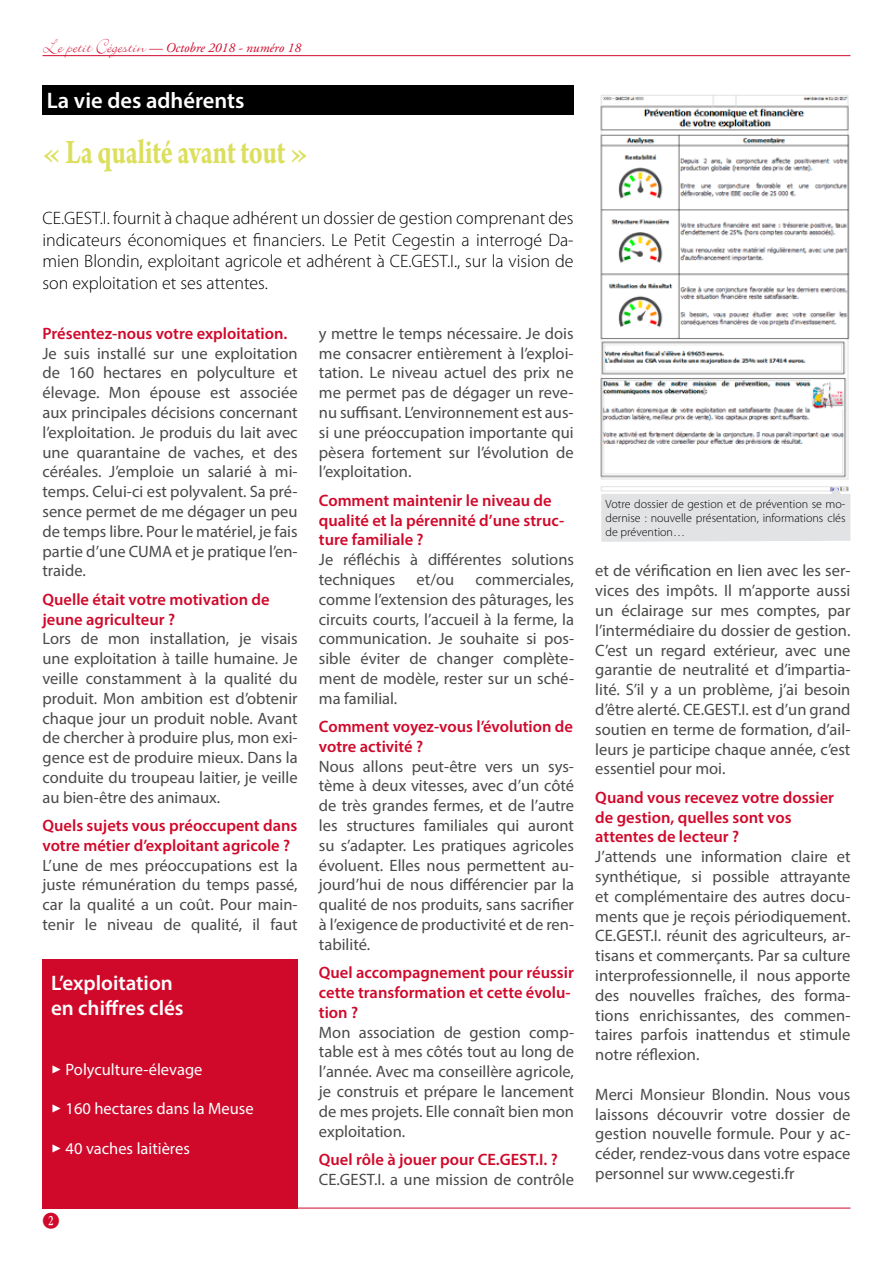
<style>
.page{position:relative;width:893px;height:1263px;background:#fff}
.page>*{position:absolute;margin:0;border:0;box-sizing:border-box;transform-origin:0 0}
.t1{font:700 36.45px "Arno Pro";color:#dbdf5b;scale:.74 1}
.t2{font:600 22.5px "Myriad Pro";color:#fff}
.t3{font:600 21px/25.2px "Myriad Pro";color:#fff}
.t4{font:300 18px/21.6px "Myriad Pro";color:#000;text-align:justify}
.t5{font:16.5px/19.8px "Myriad Pro";color:#4a4a49;text-align:justify}
.t6{font:600 16.5px/19.8px "Myriad Pro";color:#d0092b}
.t7{font:16.5px "Myriad Pro";color:#fff}
.t8{font:15px "Numberpile";color:#d0092b}
.t9{font:italic 13.5px "Adobe Garamond Pro";color:#d0092b}
.t10{font:300 12px/14.4px "Myriad Pro";color:#000;text-align:justify}
.s1{font-family:"Bickley Script Let Plain";font-style:normal;font-size:21px}
</style>
<div class="page">
<img style="left:600px;top:95px;width:250px;height:395px">
<svg style="left:601px;top:486px;width:249px;height:56px;background:#e5e5e6"></svg>
<hr style="left:43px;top:55px;width:807px;height:1px;background:#d0092b">
<hr style="left:43px;top:1208px;width:807px;height:1px;background:#d0092b">
<div style="left:43px;top:959px;width:255px;height:249px;background:#d0092b"></div>
<div style="left:43px;top:85px;width:531px;height:30px;background:#000"></div>
<p class="t9" style="left:43px;top:39px;width:260px"><span class="s1">Le petit Cégestin</span> — Octobre 2018 - numéro 18</p>
<h2 class="t2" style="left:47px;top:86px;width:199px">La vie des adhérents</h2>
<h1 class="t1" style="left:43px;top:131px;width:361px">« La qualité avant tout »</h1>
<p class="t4" style="left:43px;top:208px;width:533px">CE.GEST.I. fournit à chaque adhérent un dossier de gestion comprenant des indicateurs économiques et financiers. Le Petit Cegestin a interrogé Da&shy;mien Blondin, exploitant agricole et adhérent à CE.GEST.I., sur la vision de son exploitation et ses attentes.</p>
<p class="t6" style="left:43px;top:323px;width:246px">Présentez-nous votre exploitation.</p>
<p class="t5" style="left:43px;top:343px;width:257px">Je suis installé sur une exploitation de 160 hectares en polyculture et élevage. Mon épouse est associée aux principales décisions concernant l’exploitation. Je produis du lait avec une quarantaine de vaches, et des céréales. J’emploie un salarié à mi&shy;temps. Celui-ci est polyvalent. Sa pré&shy;sence permet de me dégager un peu de temps libre. Pour le matériel, je fais partie d’une CUMA et je pratique l’en&shy;traide.</p>
<p class="t6" style="left:43px;top:589px;width:229px">Quelle était votre motivation de jeune agriculteur ?</p>
<p class="t5" style="left:43px;top:629px;width:257px">Lors de mon installation, je visais une exploitation à taille humaine. Je veille constamment à la qualité du produit. Mon ambition est d’obtenir chaque jour un produit noble. Avant de chercher à produire plus, mon exi&shy;gence est de produire mieux. Dans la conduite du troupeau laitier, je veille au bien-être des animaux.</p>
<p class="t6" style="left:43px;top:815px;width:256px">Quels sujets vous préoccupent dans votre métier d’exploitant agricole ?</p>
<p class="t5" style="left:43px;top:855px;width:257px">L’une de mes préoccupations est la juste rémunération du temps passé, car la qualité a un coût. Pour main&shy;tenir le niveau de qualité, il faut</p>
<p class="t5" style="left:319px;top:323px;width:256px">y mettre le temps nécessaire. Je dois me consacrer entièrement à l’exploi&shy;tation. Le niveau actuel des prix ne me permet pas de dégager un reve&shy;nu suffisant. L’environnement est aus&shy;si une préoccupation importante qui pèsera fortement sur l’évolution de l’exploitation.</p>
<p class="t6" style="left:319px;top:490px;width:247px">Comment maintenir le niveau de qualité et la pérennité d’une struc&shy;ture familiale ?</p>
<p class="t5" style="left:319px;top:549px;width:257px">Je réfléchis à différentes solutions techniques</p>
<p class="t5" style="left:319px;top:569px;width:257px;text-indent:157px">commerciales, comme l’extension des pâturages, les circuits courts, l’accueil à la ferme, la communication. Je souhaite si pos&shy;sible éviter de changer complète&shy;ment de modèle, rester sur un sché&shy;ma familial.</p>
<p class="t6" style="left:319px;top:716px;width:256px">Comment voyez-vous l’évolution de votre activité ?</p>
<p class="t5" style="left:319px;top:756px;width:257px">Nous allons peut-être vers un sys&shy;tème à deux vitesses, avec d’un côté de très grandes fermes, et de l’autre les structures familiales qui auront su s’adapter. Les pratiques agricoles évoluent. Elles nous permettent au&shy;jourd’hui de nous différencier par la qualité de nos produits, sans sacrifier à l’exigence de productivité et de ren&shy;tabilité.</p>
<p class="t6" style="left:319px;top:962px;width:257px">Quel accompagnement pour réussir cette transformation et cette évolu&shy;tion ?</p>
<p class="t5" style="left:319px;top:1022px;width:257px">Mon association de gestion comp&shy;table est à mes côtés tout au long de l’année. Avec ma conseillère agricole, je construis et prépare le lancement de mes projets. Elle connaît bien mon exploitation.</p>
<p class="t6" style="left:319px;top:1149px;width:240px">Quel rôle à jouer pour CE.GEST.I. ?</p>
<p class="t5" style="left:319px;top:1169px;width:257px">CE.GEST.I. a une mission de contrôle</p>
<p class="t5" style="left:417px;top:569px;width:39px">et/ou</p>
<p class="t3" style="left:51px;top:970px;width:134px">L’exploitation en chiffres clés</p>
<p class="t7" style="left:66px;top:1059px;width:138px">Polyculture-élevage</p>
<p class="t7" style="left:66px;top:1098px;width:190px">160 hectares dans la Meuse</p>
<p class="t7" style="left:66px;top:1138px;width:126px">40 vaches laitières</p>
<p class="t8" style="left:43px;top:1212px;width:19px">C</p>
<p class="t10" style="left:605px;top:497px;width:241px">Votre dossier de gestion et de prévention se mo&shy;dernise : nouvelle présentation, informations clés de prévention…</p>
<p class="t5" style="left:595px;top:561px;width:257px">et de vérification en lien avec les ser&shy;vices des impôts. Il m’apporte aussi un éclairage sur mes comptes, par l’intermédiaire du dossier de gestion.<br>C’est un regard extérieur, avec une garantie de neutralité et d’impartia&shy;lité. S’il y a un problème, j’ai besoin d’être alerté. CE.GEST.I. est d’un grand soutien en terme de formation, d’ail&shy;leurs je participe chaque année, c’est essentiel pour moi.</p>
<p class="t6" style="left:595px;top:787px;width:240px">Quand vous recevez votre dossier de gestion, quelles sont vos attentes de lecteur ?</p>
<p class="t5" style="left:595px;top:846px;width:257px">J’attends une information claire et synthétique, si possible attrayante et complémentaire des autres docu&shy;ments que je reçois périodiquement.<br>CE.GEST.I. réunit des agriculteurs, ar&shy;tisans et commerçants. Par sa culture interprofessionnelle, il nous apporte des nouvelles fraîches, des forma&shy;tions enrichissantes, des commen&shy;taires parfois inattendus et stimule notre réflexion.</p>
<p class="t5" style="left:595px;top:1084px;width:257px">Merci Monsieur Blondin. Nous vous laissons découvrir votre dossier de gestion nouvelle formule. Pour y ac&shy;céder, rendez-vous dans votre espace personnel sur www.cegesti.fr</p>
</div>
